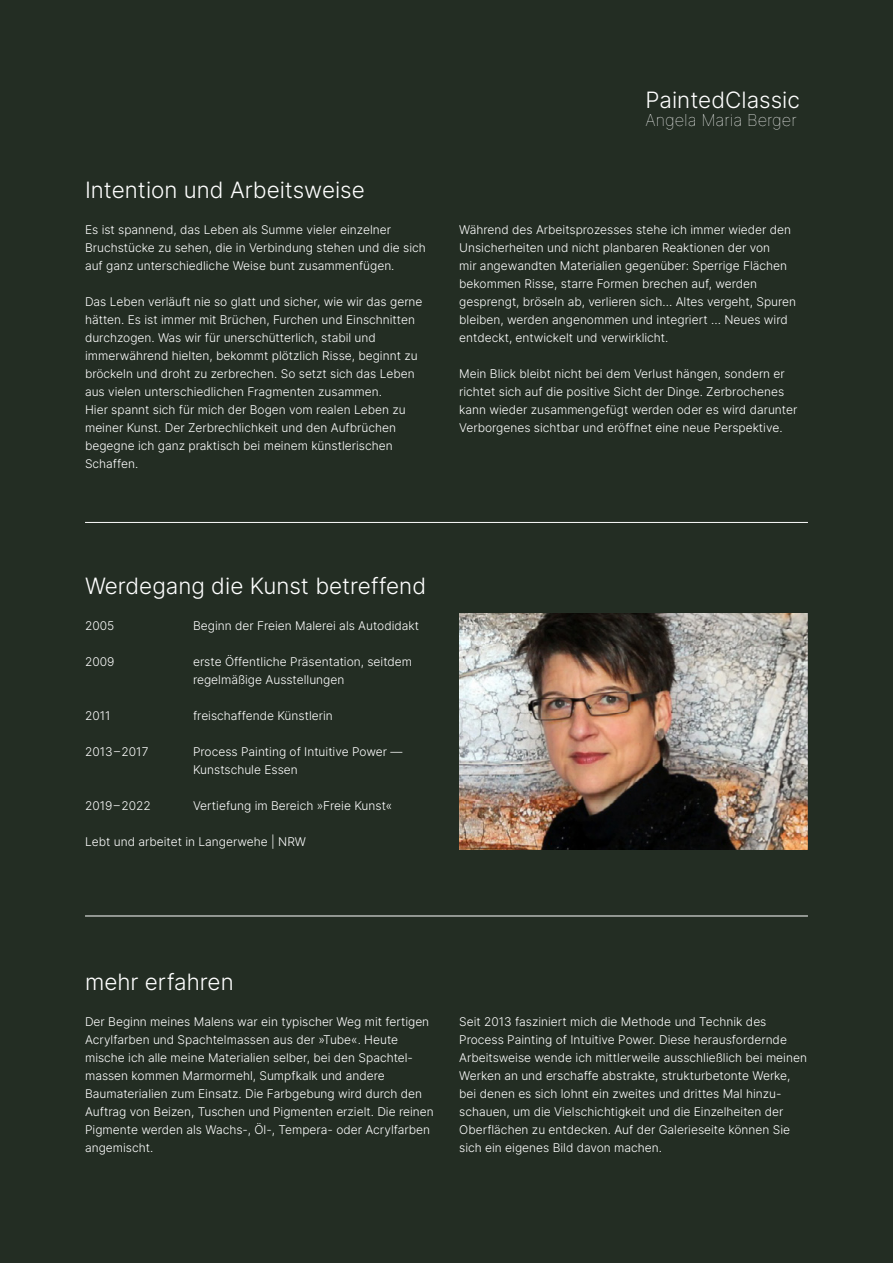
<style>
.page{position:relative;width:893px;height:1263px;background:#232d23}
.page>*{position:absolute;margin:0;border:0;box-sizing:border-box;transform-origin:0 0}
.t1{font:300 22.5px "Inter";color:#fff}
.t2{font:100 16.5px "Inter";color:#fff}
.t3{font:300 12px/18px "Inter";color:#fff}
</style>
<div class="page">
<hr style="left:85px;top:915px;width:723px;height:1px;background:#fff">
<hr style="left:85px;top:522px;width:723px;height:1px;background:#fff">
<img style="left:459px;top:613px;width:349px;height:236px">
<h1 class="t1" style="left:85px;top:173px;width:281px">Intention und Arbeitsweise</h1>
<p class="t3" style="left:85px;top:220px;width:342px">Es ist spannend, das Leben als Summe vieler einzelner<br>Bruchstücke zu sehen, die in Verbindung stehen und die sich auf ganz unterschiedliche Weise bunt zusammenfügen.</p>
<p class="t3" style="left:85px;top:292px;width:339px">Das Leben verläuft nie so glatt und sicher, wie wir das gerne hätten. Es ist immer mit Brüchen, Furchen und Einschnitten durchzogen. Was wir für unerschütterlich, stabil und immerwährend hielten, bekommt plötzlich Risse, beginnt zu bröckeln und droht zu zerbrechen. So setzt sich das Leben aus vielen unterschiedlichen Fragmenten zusammen.<br>Hier spannt sich für mich der Bogen vom realen Leben zu meiner Kunst. Der Zerbrechlichkeit und den Aufbrüchen begegne ich ganz praktisch bei meinem künstlerischen Schaffen.</p>
<h1 class="t1" style="left:645px;top:83px;width:156px">PaintedClassic</h1>
<h2 class="t2" style="left:645px;top:108px;width:153px">Angela Maria Berger</h2>
<p class="t3" style="left:459px;top:220px;width:338px">Während des Arbeitsprozesses stehe ich immer wieder den Unsicherheiten und nicht planbaren Reaktionen der von<br>mir angewandten Materialien gegenüber: Sperrige Flächen bekommen Risse, starre Formen brechen auf, werden gesprengt, bröseln ab, verlieren sich… Altes vergeht, Spuren bleiben, werden angenommen und integriert … Neues wird entdeckt, entwickelt und verwirklicht.</p>
<p class="t3" style="left:459px;top:364px;width:340px">Mein Blick bleibt nicht bei dem Verlust hängen, sondern er richtet sich auf die positive Sicht der Dinge. Zerbrochenes kann wieder zusammengefügt werden oder es wird darunter Verborgenes sichtbar und eröffnet eine neue Perspektive.</p>
<h1 class="t1" style="left:85px;top:569px;width:343px">Werdegang die Kunst betreffend</h1>
<p class="t3" style="left:85px;top:616px;width:31px">2005</p>
<p class="t3" style="left:193px;top:616px;width:228px">Beginn der Freien Malerei als Autodidakt</p>
<p class="t3" style="left:85px;top:652px;width:31px">2009</p>
<p class="t3" style="left:193px;top:652px;width:221px">erste Öffentliche Präsentation, seitdem regelmäßige Ausstellungen</p>
<p class="t3" style="left:85px;top:706px;width:27px">2011</p>
<p class="t3" style="left:193px;top:706px;width:141px">freischaffende Künstlerin</p>
<p class="t3" style="left:85px;top:742px;width:65px">2013 – 2017</p>
<p class="t3" style="left:193px;top:742px;width:211px">Process Painting of Intuitive Power —<br>Kunstschule Essen</p>
<p class="t3" style="left:85px;top:796px;width:67px">2019 – 2022</p>
<p class="t3" style="left:193px;top:796px;width:201px">Vertiefung im Bereich »Freie Kunst«</p>
<p class="t3" style="left:85px;top:832px;width:223px">Lebt und arbeitet in Langerwehe | NRW</p>
<h1 class="t1" style="left:85px;top:965px;width:150px">mehr erfahren</h1>
<p class="t3" style="left:85px;top:1012px;width:350px">Der Beginn meines Malens war ein typischer Weg mit fertigen Acrylfarben und Spachtelmassen aus der »Tube«. Heute mische ich alle meine Materialien selber, bei den Spachtel&shy;massen kommen Marmormehl, Sumpfkalk und andere Baumaterialien zum Einsatz. Die Farbgebung wird durch den Auftrag von Beizen, Tuschen und Pigmenten erzielt. Die reinen Pigmente werden als Wachs-, Öl-, Tempera- oder Acrylfarben angemischt.</p>
<p class="t3" style="left:459px;top:1012px;width:349px">Seit 2013 fasziniert mich die Methode und Technik des Process Painting of Intuitive Power. Diese herausfordernde Arbeitsweise wende ich mittlerweile ausschließlich bei meinen Werken an und erschaffe abstrakte, strukturbetonte Werke, bei denen es sich lohnt ein zweites und drittes Mal hinzu&shy;schauen, um die Vielschichtigkeit und die Einzelheiten der Oberflächen zu entdecken. Auf der Galerieseite können Sie sich ein eigenes Bild davon machen.</p>
</div>
